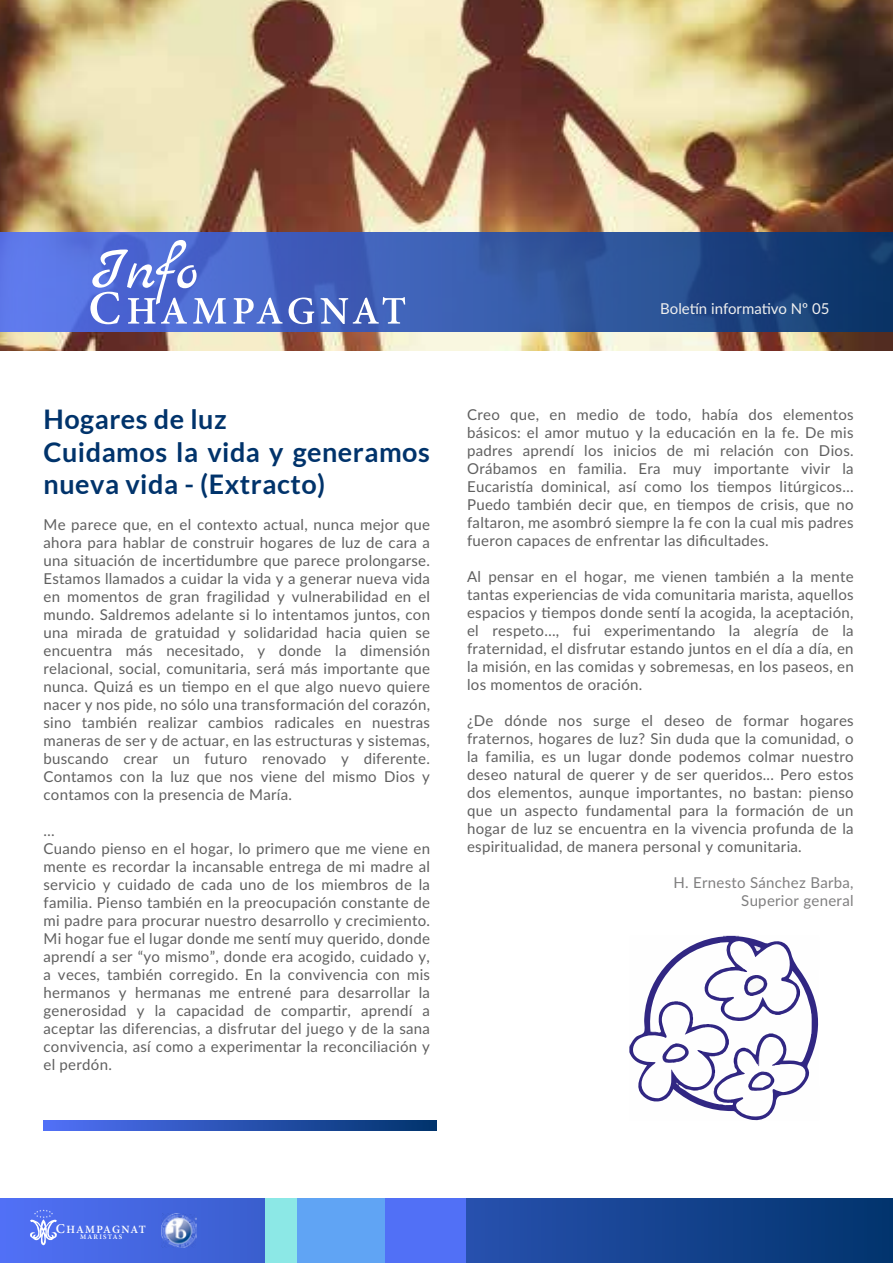
<style>
.page{position:relative;width:893px;height:1263px;background:#fff}
.page>*{position:absolute;margin:0;border:0;box-sizing:border-box;transform-origin:0 0}
.t1{font:61.95px "Marck Script";color:#fff}
.t2{font:700 27px/32.4px "Lato";letter-spacing:.02em;color:#00336b}
.t3{font:15px/18px "Lato";letter-spacing:.02em;color:#606060;text-align:justify}
.t4{font:15px/18px "Lato";letter-spacing:.02em;color:#807f80;text-align:right}
.t5{font:15px "Lato";color:#efefef}
.t6{font:600 11.1px "Minion Pro";letter-spacing:.09em;color:#fff}
.t7{font:600 6.9px "Minion Pro";letter-spacing:.18em;color:#fff}
.s1{font-size:13.65px}
</style>
<div class="page">
<svg style="left:0;top:1198px;width:893px;height:65px;background:#254fab"></svg>
<svg style="left:28px;top:1209px;width:30px;height:36px"></svg>
<div style="left:265px;top:1198px;width:32px;height:65px;background:#8ce8e6"></div>
<div style="left:297px;top:1198px;width:88px;height:65px;background:#60a4f4"></div>
<div style="left:385px;top:1198px;width:80px;height:65px;background:#5170f6"></div>
<img style="left:0;top:0;width:893px;height:350px">
<svg style="left:0;top:232px;width:893px;height:99px;background:#3658aa"></svg>
<svg style="left:90px;top:292px;width:30px;height:32px"></svg>
<svg style="left:128px;top:298px;width:27px;height:26px"></svg>
<svg style="left:161px;top:298px;width:26px;height:26px"></svg>
<svg style="left:193px;top:298px;width:33px;height:26px"></svg>
<svg style="left:234px;top:298px;width:48px;height:26px"></svg>
<svg style="left:289px;top:298px;width:25px;height:26px"></svg>
<svg style="left:321px;top:297px;width:84px;height:27px"></svg>
<svg style="left:43px;top:1120px;width:394px;height:11px;background:#2951b1"></svg>
<img style="left:161px;top:1213px;width:35px;height:35px">
<svg style="left:629px;top:936px;width:190px;height:185px"></svg>
<h1 class="t1" style="left:90px;top:234px;width:108px">Info</h1>
<p class="t5" style="left:660px;top:298px;width:171px">Boletín informativo Nº 05</p>
<h2 class="t2" style="left:43px;top:403px;width:388px">Hogares de luz<br>Cuidamos la vida y generamos nueva vida - (Extracto)</h2>
<p class="t3" style="left:43px;top:515px;width:388px">Me parece que, en el contexto actual, nunca mejor que ahora para hablar de construir hogares de luz de cara a una situación de incertidumbre que parece prolongarse.<br>Estamos llamados a cuidar la vida y a generar nueva vida en momentos de gran fragilidad y vulnerabilidad en el mundo. Saldremos adelante si lo intentamos juntos, con una mirada de gratuidad y solidaridad hacia quien se encuentra más necesitado, y donde la dimensión relacional, social, comunitaria, será más importante que nunca. Quizá es un tiempo en el que algo nuevo quiere nacer y nos pide, no sólo una transformación del corazón, sino también realizar cambios radicales en nuestras maneras de ser y de actuar, en las estructuras y sistemas, buscando crear un futuro renovado y diferente.<br>Contamos con la luz que nos viene del mismo Dios y contamos con la presencia de María.</p>
<p class="t3" style="left:43px;top:821px;width:388px;text-align:left">…<br>Cuando pienso en el hogar, lo primero que me viene en mente es recordar la incansable entrega de mi madre al servicio y cuidado de cada uno de los miembros de la familia. Pienso también en la preocupación constante de mi padre para procurar nuestro desarrollo y crecimiento.<br>Mi hogar fue el lugar donde me sentí muy querido, donde aprendí a ser “yo mismo”, donde era acogido, cuidado y, a veces, también corregido. En la convivencia con mis hermanos y hermanas me entrené para desarrollar la generosidad y la capacidad de compartir, aprendí a aceptar las diferencias, a disfrutar del juego y de la sana convivencia, así como a experimentar la reconciliación y el perdón.</p>
<p class="t3" style="left:467px;top:405px;width:388px">Creo que, en medio de todo, había dos elementos básicos: el amor mutuo y la educación en la fe. De mis padres aprendí los inicios de mi relación con Dios.<br>Orábamos en familia. Era muy importante vivir la Eucaristía dominical, así como los tiempos litúrgicos… Puedo también decir que, en tiempos de crisis, que no faltaron, me asombró siempre la fe con la cual mis padres fueron capaces de enfrentar las dificultades.</p>
<p class="t3" style="left:467px;top:567px;width:388px">Al pensar en el hogar, me vienen también a la mente tantas experiencias de vida comunitaria marista, aquellos espacios y tiempos donde sentí la acogida, la aceptación, el respeto…, fui experimentando la alegría de la fraternidad, el disfrutar estando juntos en el día a día, en la misión, en las comidas y sobremesas, en los paseos, en los momentos de oración.</p>
<p class="t3" style="left:467px;top:711px;width:388px">¿De dónde nos surge el deseo de formar hogares fraternos, hogares de luz? Sin duda que la comunidad, o la familia, es un lugar donde podemos colmar nuestro deseo natural de querer y de ser queridos... Pero estos dos elementos, aunque importantes, no bastan: pienso que un aspecto fundamental para la formación de un hogar de luz se encuentra en la vivencia profunda de la espiritualidad, de manera personal y comunitaria.</p>
<p class="t4" style="left:673px;top:873px;width:182px">H. Ernesto Sánchez Barba,<br>Superior general</p>
<p class="t6" style="left:56px;top:1221px;width:92px"><span class="s1">C</span>HAMPAGNAT</p>
<p class="t7" style="left:80px;top:1232px;width:44px">MARISTAS</p>
</div>
